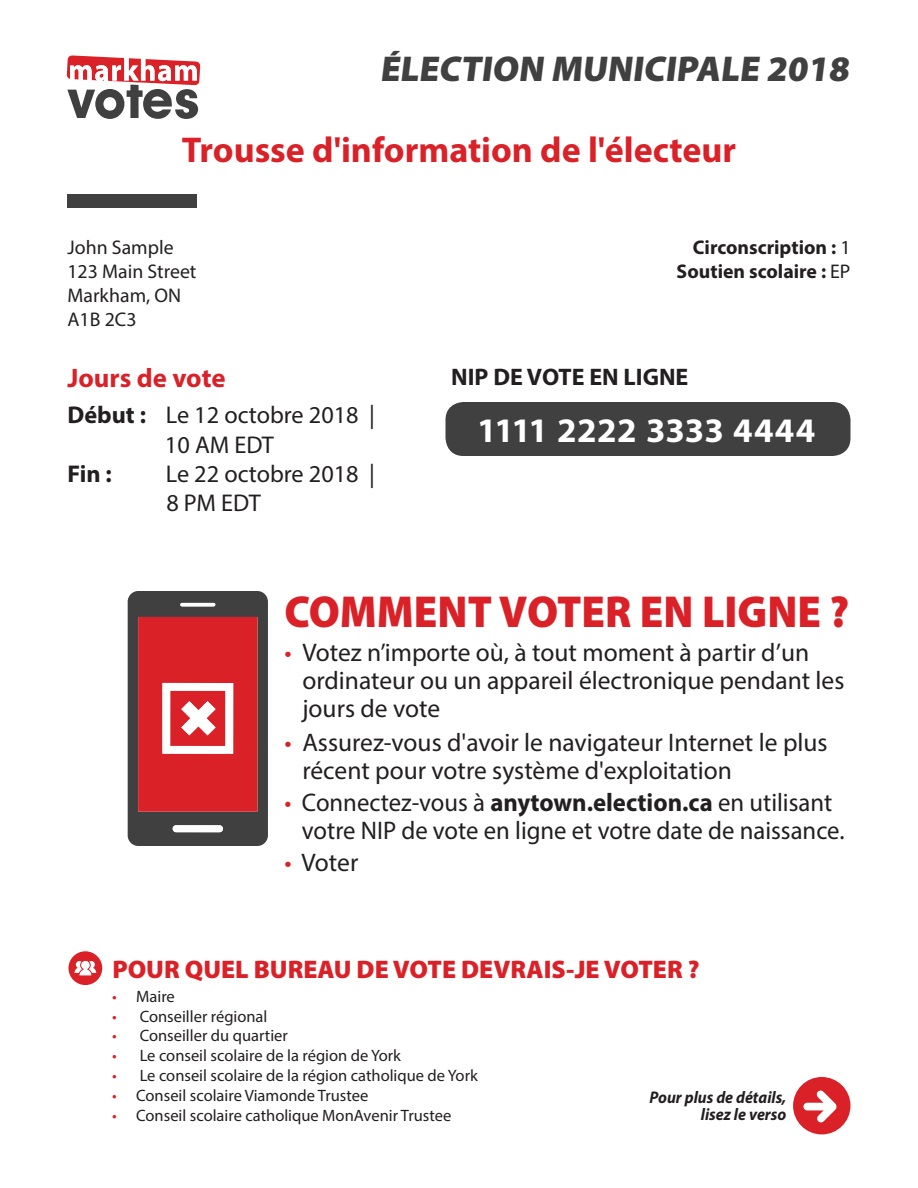
<style>
.page{position:relative;width:918px;height:1188px;background:#fff}
.page>*{position:absolute;margin:0;border:0;box-sizing:border-box;transform-origin:0 0}
.t1{font:900 45px "Myriad Pro";color:#da2128;scale:.95 1}
.t2{font:700 36px "Myriad Pro";color:#da2128}
.t3{font:900 36px "Myriad Pro";color:#404041}
.t4{font:700 34.5px "Myriad Pro";letter-spacing:.005em;color:#fff}
.t5{font:700 26.85px "Myriad Pro";color:#da2128}
.t6{font:25.5px/27.8px "Myriad Pro";color:#231f20}
.t7{font:900 25.5px "Myriad Pro";color:#da2128}
.t8{font:24.3px/29.1px "Myriad Pro";color:#231f20;text-align:center}
.t9{font:700 24.3px "Myriad Pro";color:#231f20}
.t10{font:700 24px "Myriad Pro";color:#231f20}
.t11{font:19.8px "Myriad Pro";color:#231f20}
.t12{font:700 19.8px "Myriad Pro";color:#231f20}
.t13{font:italic 700 16.95px/17px "Myriad Pro";color:#231f20;text-align:right;scale:.94 1}
.t14{font:16.5px "Myriad Pro";color:#231f20}
.s1{font-weight:700}
.s2{font-weight:400}
.s3{color:#da2128}
</style>
<div class="page">
<div style="left:68px;top:194px;width:129px;height:14px;background:#404041"></div>
<div style="left:793px;top:1077px;width:57px;height:57px;background:#da2128;border-radius:50%"></div>
<svg style="left:803px;top:1091px;width:33px;height:32px"></svg>
<div style="left:68px;top:951px;width:34px;height:34px;background:#da2128;border-radius:50%"></div>
<svg style="left:74px;top:960px;width:22px;height:16px"></svg>
<svg style="left:128px;top:591px;width:140px;height:255px;background:#aa4044"></svg>
<svg style="left:67px;top:55px;width:133px;height:64px"></svg>
<div style="left:446px;top:402px;width:404px;height:54px;background:#404041;border-radius:18px"></div>
<p class="t3" style="left:380px;top:48px;width:476px">ÉLECTION MUNICIPALE 2018</p>
<p class="t2" style="left:182px;top:126px;width:556px">Trousse d'information de l'électeur</p>
<p class="t11" style="left:68px;top:236px;width:108px">John Sample</p>
<p class="t11" style="left:68px;top:259px;width:130px">123 Main Street</p>
<p class="t11" style="left:68px;top:283px;width:115px">Markham, ON</p>
<p class="t11" style="left:68px;top:307px;width:71px">A1B 2C3</p>
<p class="t5" style="left:68px;top:360px;width:160px">Jours de vote</p>
<p class="t8" style="left:68px;top:400px;width:309px"><span class="s1">Début :</span> Le 12 octobre 2018 |<br>10 AM EDT</p>
<p class="t9" style="left:68px;top:458px;width:46px">Fin :</p>
<p class="t8" style="left:166px;top:459px;width:210px;text-align:left">Le 22 octobre 2018 |<br>8 PM EDT</p>
<p class="t12" style="left:693px;top:235px;width:159px">Circonscription : <span class="s2">1</span></p>
<p class="t12" style="left:677px;top:259px;width:175px">Soutien scolaire : <span class="s2">EP</span></p>
<p class="t10" style="left:451px;top:361px;width:239px">NIP DE VOTE EN LIGNE</p>
<p class="t4" style="left:477px;top:408px;width:340px">1111 2222 3333 4444</p>
<p class="t1" style="left:284px;top:586px;width:596px">COMMENT VOTER EN LIGNE ?</p>
<p class="t6" style="left:302px;top:638px;width:543px;text-indent:-18px"><span class="s3">•</span> Votez n’importe où, à tout moment à partir d’un ordinateur ou un appareil électronique pendant les jours de vote</p>
<p class="t6" style="left:302px;top:728px;width:527px;text-indent:-18px"><span class="s3">•</span> Assurez-vous d'avoir le navigateur Internet le plus récent pour votre système d'exploitation</p>
<p class="t6" style="left:302px;top:788px;width:544px;text-indent:-17px"><span class="s3">•</span> Connectez-vous à <span class="s1">anytown.election.ca</span> en utilisant votre NIP de vote en ligne et votre date de naissance.</p>
<p class="t6" style="left:284px;top:848px;width:75px"><span class="s3">•</span> Voter</p>
<p class="t7" style="left:112px;top:954px;width:589px">POUR QUEL BUREAU DE VOTE DEVRAIS-JE VOTER ?</p>
<p class="t14" style="left:112px;top:986px;width:64px"><span class="s3">•</span> Maire</p>
<p class="t14" style="left:112px;top:1006px;width:157px"><span class="s3">•</span> Conseiller régional</p>
<p class="t14" style="left:112px;top:1026px;width:177px"><span class="s3">•</span> Conseiller du quartier</p>
<p class="t14" style="left:112px;top:1045px;width:290px"><span class="s3">•</span> Le conseil scolaire de la région de York</p>
<p class="t14" style="left:112px;top:1065px;width:367px"><span class="s3">•</span> Le conseil scolaire de la région catholique de York</p>
<p class="t14" style="left:112px;top:1085px;width:258px"><span class="s3">•</span> Conseil scolaire Viamonde Trustee</p>
<p class="t14" style="left:112px;top:1105px;width:341px"><span class="s3">•</span> Conseil scolaire catholique MonAvenir Trustee</p>
<p class="t13" style="left:649px;top:1088px;width:147px">Pour plus de détails, lisez le verso</p>
</div>
